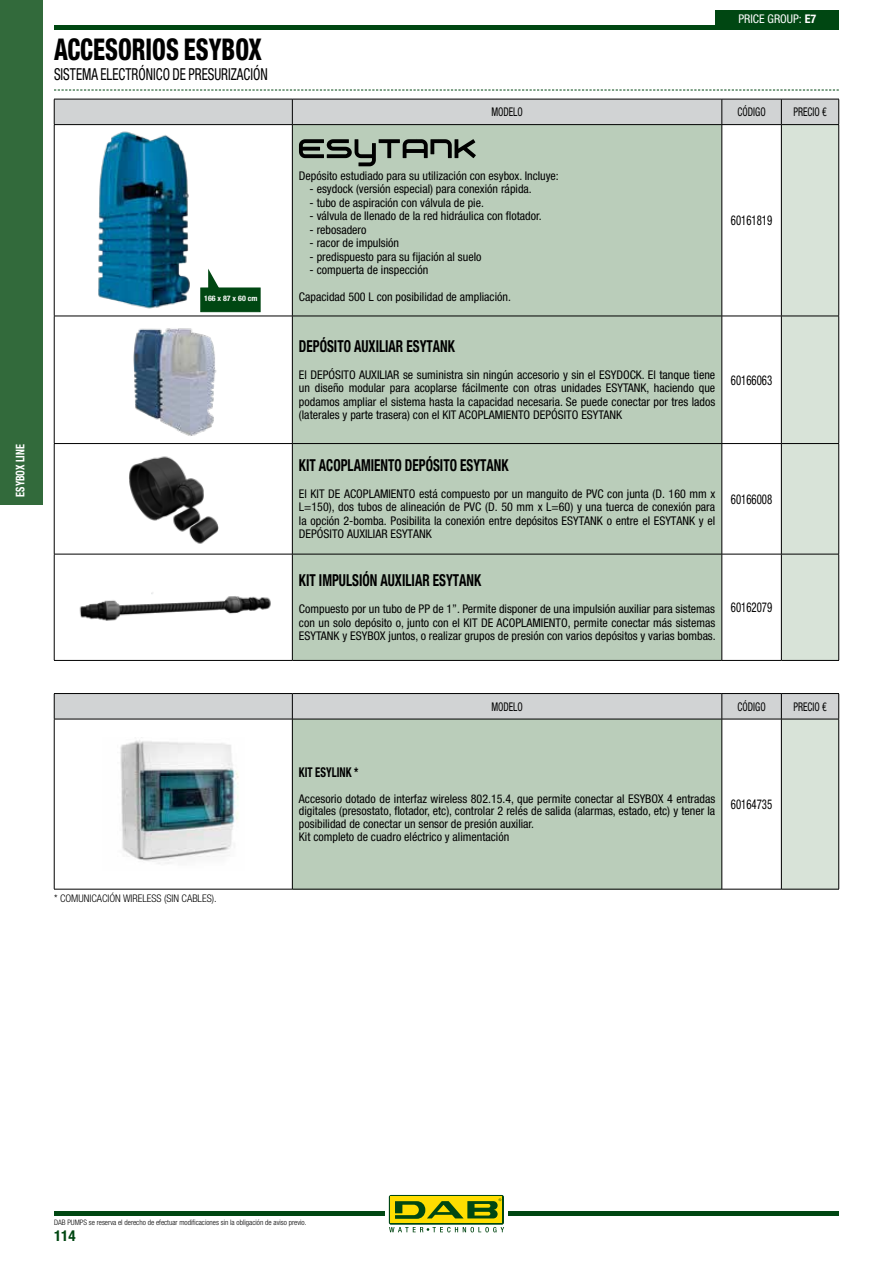
<style>
.page{position:relative;width:893px;height:1263px;background:#fff}
.page>*{position:absolute;margin:0;border:0;box-sizing:border-box;transform-origin:0 0}
.t1{font:800 condensed 30px "Helvetica Neue LT Std";color:#000;scale:.8 1}
.t2{font:700 condensed 16.5px "Helvetica Neue LT Std";color:#000;scale:.8 1}
.t3{font:condensed 16.5px "Helvetica Neue LT Std";color:#000;scale:.8 1}
.t4{font:700 condensed 15px "Helvetica Neue LT Std";color:#004712}
.t5{font:condensed 13.5px "Helvetica Neue LT Std";color:#000;scale:.8 1}
.t6{font:700 condensed 13.5px "Helvetica Neue LT Std";color:#000;scale:.8 1}
.t7{font:condensed 12px/13.5px "Helvetica Neue LT Std";color:#000;text-align:justify}
.t8{font:condensed 12px "Helvetica Neue LT Std";color:#000;scale:.8 1}
.t9{font:condensed 12px "Helvetica Neue LT Std";color:#fff}
.t10{font:700 condensed 12px "Helvetica Neue LT Std";color:#fff;scale:.85 1}
.t11{font:300 condensed 10.5px "Helvetica Neue LT Std";color:#000}
.t12{font:700 condensed 7.65px "Helvetica Neue LT Std";color:#fff;scale:1.04 1}
.t13{font:300 condensed 7.5px "Helvetica Neue LT Std";color:#000}
.s1{font-weight:700}
</style>
<div class="page">
<div style="left:0;top:0;width:43px;height:505px;background:#326a3b"></div>
<hr style="left:54px;top:26px;width:785px;height:4px;background:#004712">
<svg style="left:54px;top:90px;width:785px;height:1px"></svg>
<hr style="left:54px;top:1211px;width:330px;height:4px;background:#004712">
<hr style="left:509px;top:1211px;width:330px;height:4px;background:#004712">
<div style="left:389px;top:1195px;width:115px;height:30px;background:linear-gradient(to right,#004712,#004712);border-radius:2px"></div>
<div style="left:391px;top:1197px;width:111px;height:26px;background:#fd0"></div>
<svg style="left:389px;top:1227px;width:115px;height:5px"></svg>
<svg style="left:395px;top:1198px;width:106px;height:21px"></svg>
<hr style="left:781px;top:660px;width:58px;height:1px;background:#000">
<hr style="left:54px;top:660px;width:238px;height:1px;background:#000">
<hr style="left:292px;top:660px;width:430px;height:1px;background:#000">
<hr style="left:722px;top:660px;width:59px;height:1px;background:#000">
<svg style="left:54px;top:99px;width:785px;height:561px"></svg>
<img style="left:121px;top:319px;width:105px;height:121px">
<img style="left:116px;top:450px;width:114px;height:98px">
<img style="left:72px;top:580px;width:203px;height:54px">
<div style="left:292px;top:719px;width:430px;height:170px;background:#bacdba"></div>
<div style="left:781px;top:719px;width:58px;height:170px;background:#d8e3d8"></div>
<hr style="left:781px;top:719px;width:58px;height:1px;background:#000">
<hr style="left:781px;top:719px;width:1px;height:170px;background:#000">
<hr style="left:838px;top:719px;width:1px;height:170px;background:#000">
<hr style="left:781px;top:889px;width:58px;height:1px;background:#000">
<hr style="left:54px;top:719px;width:238px;height:1px;background:#000">
<hr style="left:54px;top:719px;width:1px;height:170px;background:#000">
<hr style="left:292px;top:719px;width:430px;height:1px;background:#000">
<hr style="left:292px;top:719px;width:1px;height:170px;background:#000">
<hr style="left:722px;top:719px;width:59px;height:1px;background:#000">
<hr style="left:722px;top:719px;width:1px;height:170px;background:#000">
<hr style="left:54px;top:889px;width:238px;height:1px;background:#000">
<hr style="left:292px;top:889px;width:430px;height:1px;background:#000">
<hr style="left:722px;top:889px;width:59px;height:1px;background:#000">
<svg style="left:54px;top:693px;width:785px;height:26px;background:#c4c6c7"></svg>
<img style="left:120px;top:740px;width:119px;height:124px">
<div style="left:716px;top:11px;width:123px;height:17px;background:#004712"></div>
<h1 class="t1" style="left:54px;top:31px;width:261px">ACCESORIOS ESYBOX</h1>
<h2 class="t3" style="left:54px;top:64px;width:269px">SISTEMA ELECTRÓNICO DE PRESURIZACIÓN</h2>
<p class="t10" style="left:13px;top:497px;width:63px;rotate:-90deg">ESYBOX LINE</p>
<p class="t12" style="left:204px;top:294px;width:53px">166 x 87 x 60 cm</p>
<p class="t11" style="left:54px;top:892px;width:164px">* COMUNICACIÓN WIRELESS (SIN CABLES).</p>
<p class="t9" style="left:738px;top:12px;width:79px">PRICE GROUP: <span class="s1">E7</span></p>
<p class="t8" style="left:491px;top:105px;width:41px">MODELO</p>
<p class="t8" style="left:737px;top:105px;width:37px">CÓDIGO</p>
<p class="t8" style="left:793px;top:105px;width:43px">PRECIO €</p>
<p class="t7" style="left:299px;top:169px;width:261px">Depósito estudiado para su utilización con esybox. Incluye:</p>
<p class="t7" style="left:310px;top:182px;width:224px">- esydock (versión especial) para conexión rápida.</p>
<p class="t7" style="left:310px;top:196px;width:176px">- tubo de aspiración con válvula de pie.</p>
<p class="t7" style="left:310px;top:209px;width:234px">- válvula de llenado de la red hidráulica con flotador.</p>
<p class="t7" style="left:310px;top:223px;width:58px">- rebosadero</p>
<p class="t7" style="left:310px;top:236px;width:91px">- racor de impulsión</p>
<p class="t7" style="left:310px;top:250px;width:173px">- predispuesto para su fijación al suelo</p>
<p class="t7" style="left:310px;top:263px;width:120px">- compuerta de inspección</p>
<p class="t7" style="left:299px;top:290px;width:213px">Capacidad 500 L con posibilidad de ampliación.</p>
<p class="t5" style="left:731px;top:212px;width:53px">60161819</p>
<h2 class="t2" style="left:299px;top:336px;width:196px">DEPÓSITO AUXILIAR ESYTANK</h2>
<p class="t7" style="left:299px;top:368px;width:418px">El DEPÓSITO AUXILIAR se suministra sin ningún accesorio y sin el ESYDOCK. El tanque tiene un diseño modular para acoplarse fácilmente con otras unidades ESYTANK, haciendo que podamos ampliar el sistema hasta la capacidad necesaria. Se puede conectar por tres lados (laterales y parte trasera) con el KIT ACOPLAMIENTO DEPÓSITO ESYTANK</p>
<p class="t5" style="left:731px;top:372px;width:53px">60166063</p>
<h2 class="t2" style="left:299px;top:455px;width:264px">KIT ACOPLAMIENTO DEPÓSITO ESYTANK</h2>
<p class="t7" style="left:299px;top:487px;width:418px">El KIT DE ACOPLAMIENTO está compuesto por un manguito de PVC con junta (D. 160 mm x L=150), dos tubos de alineación de PVC (D. 50 mm x L=60) y una tuerca de conexión para la opción 2-bomba. Posibilita la conexión entre depósitos ESYTANK o entre el ESYTANK y el DEPÓSITO AUXILIAR ESYTANK</p>
<p class="t5" style="left:731px;top:491px;width:53px">60166008</p>
<h2 class="t2" style="left:299px;top:570px;width:229px">KIT IMPULSIÓN AUXILIAR ESYTANK</h2>
<p class="t7" style="left:299px;top:602px;width:418px">Compuesto por un tubo de PP de 1”. Permite disponer de una impulsión auxiliar para sistemas con un solo depósito o, junto con el KIT DE ACOPLAMIENTO, permite conectar más sistemas ESYTANK y ESYBOX juntos, o realizar grupos de presión con varios depósitos y varias bombas.</p>
<p class="t5" style="left:731px;top:599px;width:53px">60162079</p>
<p class="t8" style="left:491px;top:699px;width:41px">MODELO</p>
<p class="t8" style="left:737px;top:699px;width:37px">CÓDIGO</p>
<p class="t8" style="left:793px;top:699px;width:43px">PRECIO €</p>
<p class="t6" style="left:299px;top:764px;width:76px">KIT ESYLINK *</p>
<p class="t7" style="left:299px;top:792px;width:418px;line-height:12.8px;text-align:left">Accesorio dotado de interfaz wireless 802.15.4, que permite conectar al ESYBOX 4 entradas digitales (presostato, flotador, etc), controlar 2 relés de salida (alarmas, estado, etc) y tener la posibilidad de conectar un sensor de presión auxiliar.<br>Kit completo de cuadro eléctrico y alimentación</p>
<p class="t5" style="left:731px;top:796px;width:53px">60164735</p>
<p class="t13" style="left:54px;top:1218px;width:254px">DAB PUMPS se reserva el derecho de efectuar modificaciones sin la obligación de aviso previo.</p>
<p class="t4" style="left:54px;top:1227px;width:23px">114</p>
</div>
